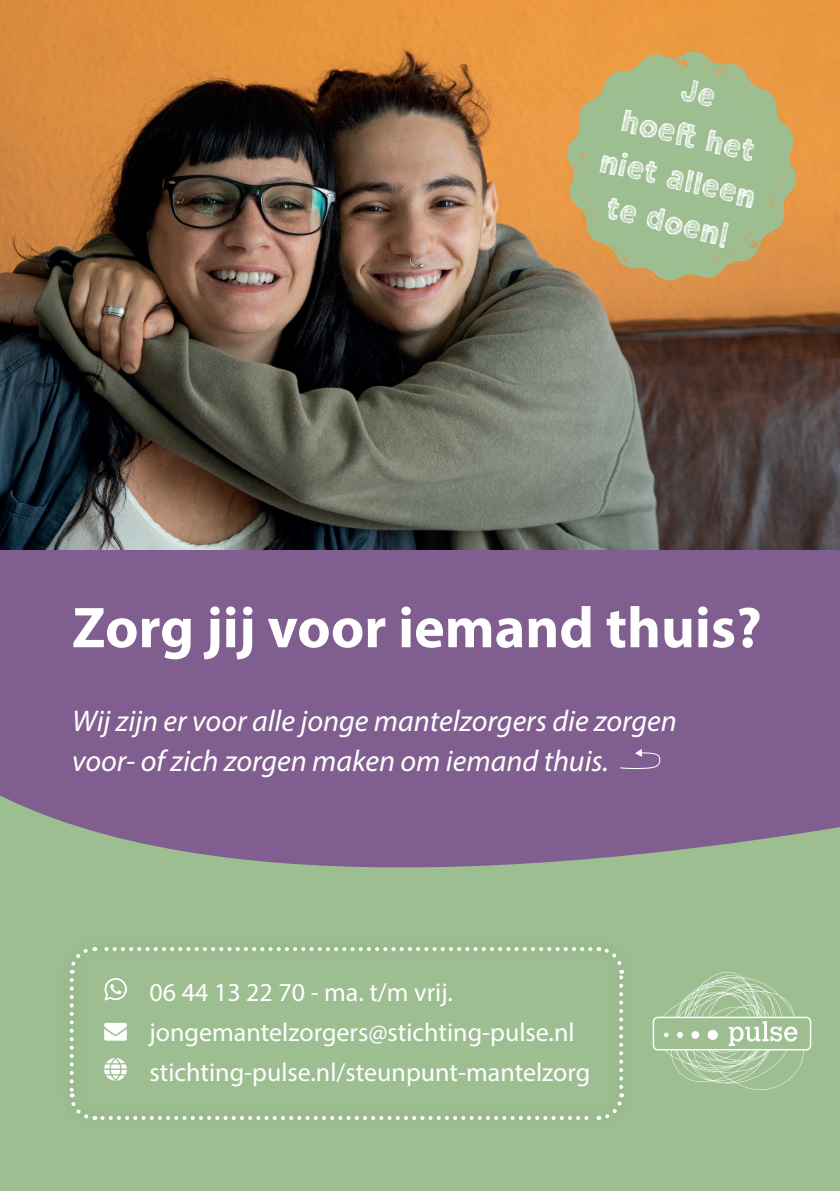
<style>
.page{position:relative;width:840px;height:1191px;background:#fff}
.page>*{position:absolute;margin:0;border:0;box-sizing:border-box;transform-origin:0 0}
.t1{font:700 58px "Myriad Pro";color:#fff}
.t2{font:40px/44px "Chalkboy";color:#fff;text-align:center}
.t3{font:italic 30px/40px "Myriad Pro";color:#fff}
.t4{font:26px/40px "Myriad Pro";color:#fff}
</style>
<div class="page">
<div style="left:0;top:770px;width:839px;height:421px;background:#9cbe91"></div>
<svg style="left:0;top:782px;width:839px;height:267px"></svg>
<img style="left:0;top:0;width:839px;height:550px">
<div style="left:0;top:550px;width:839px;height:232px;background:#805f90"></div>
<svg style="left:652px;top:970px;width:158px;height:120px"></svg>
<div style="left:691px;top:1031px;width:7px;height:7px;background:#fff;border-radius:50%"></div>
<div style="left:707px;top:1029px;width:10px;height:11px;background:#fff;border-radius:50%"></div>
<div style="left:55px;top:932px;width:582px;height:202px;background:#9bbc90"></div>
<svg style="left:69px;top:947px;width:555px;height:173px"></svg>
<svg style="left:565px;top:50px;width:232px;height:232px;background:#db9b4f"></svg>
<svg style="left:574px;top:59px;width:214px;height:215px;background:#a8b783"></svg>
<svg style="left:620px;top:749px;width:40px;height:20px"></svg>
<h2 class="t2" style="left:624px;top:54px;width:161px;rotate:13deg">Je<br>hoeft het niet alleen te doen!</h2>
<h1 class="t1" style="left:72px;top:590px;width:690px">Zorg jij voor iemand thuis?</h1>
<p class="t3" style="left:72px;top:700px;width:606px">Wij zijn er voor alle jonge mantelzorgers die zorgen voor- of zich zorgen maken om iemand thuis.</p>
<p class="t4" style="left:149px;top:971px;width:442px">06 44 13 22 70 - ma. t/m vrij. jongemantelzorgers@stichting-pulse.nl stichting-pulse.nl/steunpunt-mantelzorg</p>
</div>
